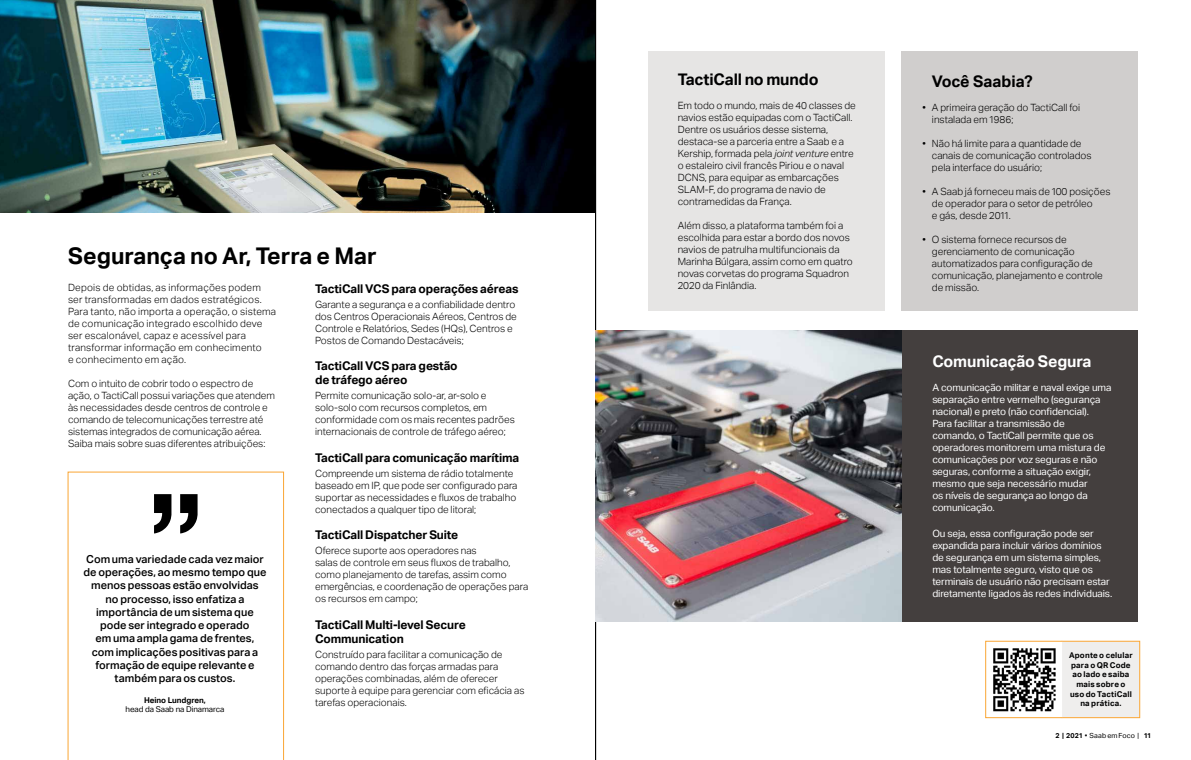
<style>
.page{position:relative;width:1191px;height:760px;background:#fff}
.page>*{position:absolute;margin:0;border:0;box-sizing:border-box;transform-origin:0 0}
.t1{font:700 122.6px "Helvetica Neue";color:#000}
.t2{font:700 23px "Aktiv Grotesk";color:#000}
.t3{font:700 16px "Aktiv Grotesk";letter-spacing:-.01em;color:#000}
.t4{font:700 16px "Aktiv Grotesk";letter-spacing:-.01em;color:#fff}
.t5{font:700 12px/14.4px "Aktiv Grotesk";letter-spacing:-.01em;color:#000}
.t6{font:500 11px/13.3px "Aktiv Grotesk";color:#000;text-align:center}
.t7{font:300 10px/12px "Aktiv Grotesk";color:#000}
.t8{font:10px/12px "Aktiv Grotesk";letter-spacing:-.01em;color:#fff}
.t9{font:300 10px/12px "Aktiv Grotesk";letter-spacing:.02em;color:#000}
.t10{font:700 8px/9.6px "Aktiv Grotesk";letter-spacing:.02em;color:#000;text-align:center}
.t11{font:8px "Aktiv Grotesk";letter-spacing:-.01em;color:#000}
.t12{font:700 8px "Aktiv Grotesk";letter-spacing:-.01em;color:#000}
.t13{font:7px "Aktiv Grotesk";letter-spacing:.02em;color:#000}
.s1{font-style:italic}
.s2{font-weight:700}
</style>
<div class="page">
<img style="left:0;top:0;width:595px;height:213px">
<div style="left:596px;top:330px;width:542px;height:292px;background:#443f3e"></div>
<div style="left:901px;top:51px;width:237px;height:260px;background:#d0cecd"></div>
<div style="left:648px;top:51px;width:236px;height:260px;background:#e6e5e4"></div>
<hr style="left:595px;top:0;width:1px;height:760px;background:#000">
<div style="left:1061px;top:640px;width:79px;height:78px;background:#efeeed;border:1px solid #faa634"></div>
<div style="left:985px;top:640px;width:77px;height:78px;background:#fff;border:1px solid #faa634"></div>
<img style="left:993px;top:648px;width:63px;height:64px">
<img style="left:595px;top:330px;width:306px;height:292px">
<svg style="left:68px;top:471px;width:216px;height:289px"></svg>
<h2 class="t2" style="left:68px;top:243px;width:310px">Segurança no Ar, Terra e Mar</h2>
<p class="t9" style="left:68px;top:282px;width:209px">Depois de obtidas, as informações podem ser transformadas em dados estratégicos.<br>Para tanto, não importa a operação, o sistema de comunicação integrado escolhido deve ser escalonável, capaz e acessível para transformar informação em conhecimento<br>e conhecimento em ação.</p>
<p class="t7" style="left:68px;top:378px;width:208px">Com o intuito de cobrir todo o espectro de ação, o TactiCall possui variações que atendem às necessidades desde centros de controle e comando de telecomunicações terrestre até sistemas integrados de comunicação aérea.<br>Saiba mais sobre suas diferentes atribuições:</p>
<p class="t5" style="left:315px;top:281px;width:205px">TactiCall VCS para operações aéreas</p>
<p class="t7" style="left:315px;top:298px;width:203px">Garante a segurança e a confiabilidade dentro dos Centros Operacionais Aéreos, Centros de Controle e Relatórios, Sedes (HQs), Centros e Postos de Comando Destacáveis;</p>
<p class="t5" style="left:315px;top:359px;width:144px">TactiCall VCS para gestão de tráfego aéreo</p>
<p class="t7" style="left:315px;top:390px;width:201px">Permite comunicação solo-ar, ar-solo e solo-solo com recursos completos, em conformidade com os mais recentes padrões internacionais de controle de tráfego aéreo;</p>
<p class="t5" style="left:315px;top:450px;width:206px">TactiCall para comunicação marítima</p>
<p class="t7" style="left:315px;top:467px;width:204px">Compreende um sistema de rádio totalmente baseado em IP, que pode ser configurado para suportar as necessidades e fluxos de trabalho conectados a qualquer tipo de litoral;</p>
<p class="t5" style="left:315px;top:528px;width:145px">TactiCall Dispatcher Suite</p>
<p class="t7" style="left:315px;top:545px;width:215px">Oferece suporte aos operadores nas<br>salas de controle em seus fluxos de trabalho, como planejamento de tarefas, assim como emergências, e coordenação de operações para os recursos em campo;</p>
<p class="t5" style="left:315px;top:617px;width:152px">TactiCall Multi-level Secure<br>Communication</p>
<p class="t7" style="left:315px;top:648px;width:211px">Construído para facilitar a comunicação de comando dentro das forças armadas para operações combinadas, além de oferecer suporte à equipe para gerenciar com eficácia as tarefas operacionais.</p>
<h1 class="t1" style="left:147px;top:442px;width:58px">”</h1>
<p class="t6" style="left:86px;top:552px;width:179px">Com uma variedade cada vez maior</p>
<p class="t6" style="left:91px;top:579px;width:169px">menos pessoas estão envolvidas no processo, isso enfatiza a</p>
<p class="t6" style="left:84px;top:565px;width:184px">de operações, ao mesmo tempo que</p>
<p class="t6" style="left:92px;top:605px;width:168px">importância de um sistema que pode ser integrado e operado em uma ampla gama de frentes, com implicações positivas para a formação de equipe relevante e também para os custos.</p>
<p class="t12" style="left:144px;top:695px;width:63px">Heino Lundgren,</p>
<p class="t11" style="left:126px;top:705px;width:100px">head da Saab na Dinamarca</p>
<h3 class="t3" style="left:677px;top:70px;width:142px">TactiCall no mundo</h3>
<p class="t7" style="left:677px;top:100px;width:180px">Em todo o mundo, mais de 40 classes de navios estão equipadas com o TactiCall.<br>Dentre os usuários desse sistema, destaca-se a parceria entre a Saab e a Kership, formada pela <span class="s1">joint venture</span> entre o estaleiro civil francês Piriou e o naval DCNS, para equipar as embarcações SLAM-F, do programa de navio de contramedidas da França.</p>
<p class="t7" style="left:677px;top:220px;width:177px">Além disso, a plataforma também foi a escolhida para estar a bordo dos novos navios de patrulha multifuncionais da Marinha Búlgara, assim como em quatro novas corvetas do programa Squadron 2020 da Finlândia.</p>
<h3 class="t3" style="left:932px;top:72px;width:102px">Você Saabia?</h3>
<p class="t7" style="left:932px;top:101px;width:150px">A primeira geração do TactiCall foi instalada em 1986;</p>
<p class="t7" style="left:932px;top:137px;width:161px">Não há limite para a quantidade de canais de comunicação controlados pela interface do usuário;</p>
<p class="t7" style="left:932px;top:185px;width:180px">A Saab já forneceu mais de 100 posições de operador para o setor de petróleo<br>e gás, desde 2011.</p>
<p class="t7" style="left:932px;top:233px;width:172px">O sistema fornece recursos de gerenciamento de comunicação automatizados para configuração de comunicação, planejamento e controle de missão.</p>
<p class="t7" style="left:922px;top:101px;width:5px">•</p>
<p class="t7" style="left:922px;top:137px;width:5px">•</p>
<p class="t7" style="left:922px;top:185px;width:5px">•</p>
<p class="t7" style="left:922px;top:233px;width:5px">•</p>
<h3 class="t4" style="left:932px;top:351px;width:161px">Comunicação Segura</h3>
<p class="t8" style="left:932px;top:381px;width:181px">A comunicação militar e naval exige uma separação entre vermelho (segurança nacional) e preto (não confidencial).<br>Para facilitar a transmissão de comando, o TactiCall permite que os operadores monitorem uma mistura de comunicações por voz seguras e não seguras, conforme a situação exigir, mesmo que seja necessário mudar<br>os níveis de segurança ao longo da comunicação.</p>
<p class="t8" style="left:932px;top:527px;width:181px">Ou seja, essa configuração pode ser expandida para incluir vários domínios de segurança em um sistema simples, mas totalmente seguro, visto que os terminais de usuário não precisam estar diretamente ligados às redes individuais.</p>
<p class="t10" style="left:1069px;top:650px;width:65px">Aponte o celular para o QR Code ao lado e saiba mais sobre o uso do TactiCall na prática.</p>
<p class="t13" style="left:1055px;top:731px;width:97px"><span class="s2">2 | 2021</span> • Saab em Foco | <span class="s2">11</span></p>
</div>
